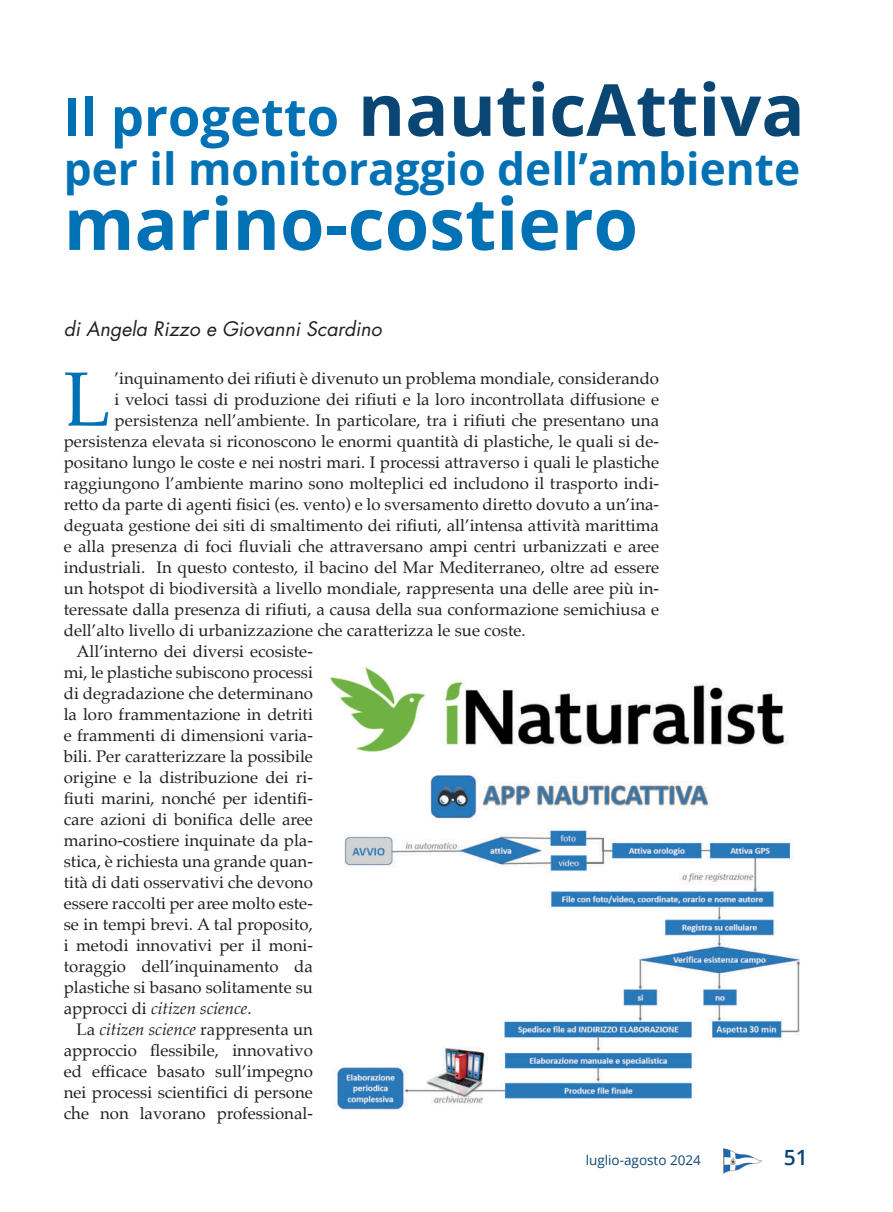
<style>
.page{position:relative;width:893px;height:1212px;background:#fff}
.page>*{position:absolute;margin:0;border:0;box-sizing:border-box;transform-origin:0 0}
.t1{font:76.95px "Palatino";color:#0071b4}
.t2{font:700 72px "Open Sans";color:#0a4673}
.t3{font:700 72px "Open Sans";color:#0071b4}
.t4{font:700 44.25px "Open Sans";color:#0071b4}
.t5{font:600 21px "Open Sans";color:#0a4673}
.t6{font:italic 19.5px "Futura";color:#231f20}
.t7{font:16.8px "Palatino";color:#231f20}
.t8{font:italic 16.8px "Palatino";color:#231f20}
.t9{font:13.5px "Open Sans";color:#0a4673}
.s1{font-size:52.5px;color:#0071b4}
.s2{font-style:normal}
.s3{font-style:italic}
</style>
<div class="page">
<img style="left:724px;top:1148px;width:37px;height:26px">
<img style="left:329px;top:666px;width:471px;height:444px">
<h2 class="t2" style="left:64px;top:59px;width:742px"><span class="s1">Il progetto</span> nauticAttiva</h2>
<h3 class="t4" style="left:64px;top:138px;width:738px">per il monitoraggio dell’ambiente</h3>
<h2 class="t3" style="left:64px;top:173px;width:576px">marino-costiero</h2>
<p class="t6" style="left:64px;top:317px;width:320px">di Angela Rizzo e Giovanni Scardino</p>
<h1 class="t1" style="left:64px;top:335px;width:49px">L</h1>
<p class="t7" style="left:115px;top:364px;width:546px">’inquinamento dei rifiuti è divenuto un problema mondiale, considerando</p>
<p class="t7" style="left:115px;top:385px;width:546px">i veloci tassi di produzione dei rifiuti e la loro incontrollata diffusione e</p>
<p class="t7" style="left:115px;top:406px;width:546px">persistenza nell’ambiente. In particolare, tra i rifiuti che presentano una</p>
<p class="t7" style="left:64px;top:427px;width:597px">persistenza elevata si riconoscono le enormi quantità di plastiche, le quali si de-</p>
<p class="t7" style="left:64px;top:448px;width:597px">positano lungo le coste e nei nostri mari. I processi attraverso i quali le plastiche</p>
<p class="t7" style="left:64px;top:469px;width:597px">raggiungono l’ambiente marino sono molteplici ed includono il trasporto indi-</p>
<p class="t7" style="left:64px;top:490px;width:597px">retto da parte di agenti fisici (es. vento) e lo sversamento diretto dovuto a un’ina-</p>
<p class="t7" style="left:64px;top:511px;width:597px">deguata gestione dei siti di smaltimento dei rifiuti, all’intensa attività marittima</p>
<p class="t7" style="left:64px;top:532px;width:597px">e alla presenza di foci fluviali che attraversano ampi centri urbanizzati e aree</p>
<p class="t7" style="left:64px;top:553px;width:597px">industriali. In questo contesto, il bacino del Mar Mediterraneo, oltre ad essere</p>
<p class="t7" style="left:64px;top:574px;width:597px">un hotspot di biodiversità a livello mondiale, rappresenta una delle aree più in-</p>
<p class="t7" style="left:64px;top:595px;width:597px">teressate dalla presenza di rifiuti, a causa della sua conformazione semichiusa e</p>
<p class="t7" style="left:64px;top:616px;width:463px">dell’alto livello di urbanizzazione che caratterizza le sue coste.</p>
<p class="t7" style="left:77px;top:637px;width:238px">All’interno dei diversi ecosiste-</p>
<p class="t7" style="left:64px;top:658px;width:251px">mi, le plastiche subiscono processi</p>
<p class="t7" style="left:64px;top:679px;width:251px">di degradazione che determinano</p>
<p class="t7" style="left:64px;top:700px;width:251px">la loro frammentazione in detriti</p>
<p class="t7" style="left:64px;top:721px;width:251px">e frammenti di dimensioni varia-</p>
<p class="t7" style="left:64px;top:742px;width:251px">bili. Per caratterizzare la possibile</p>
<p class="t7" style="left:64px;top:763px;width:251px">origine e la distribuzione dei ri-</p>
<p class="t7" style="left:64px;top:784px;width:251px">fiuti marini, nonché per identifi-</p>
<p class="t7" style="left:64px;top:805px;width:251px">care azioni di bonifica delle aree</p>
<p class="t7" style="left:64px;top:826px;width:251px">marino-costiere inquinate da pla-</p>
<p class="t7" style="left:64px;top:847px;width:251px">stica, è richiesta una grande quan-</p>
<p class="t7" style="left:64px;top:868px;width:251px">tità di dati osservativi che devono</p>
<p class="t7" style="left:64px;top:889px;width:251px">essere raccolti per aree molto este-</p>
<p class="t7" style="left:64px;top:910px;width:251px">se in tempi brevi. A tal proposito,</p>
<p class="t7" style="left:64px;top:931px;width:251px">i metodi innovativi per il moni-</p>
<p class="t7" style="left:64px;top:952px;width:251px">toraggio dell’inquinamento da</p>
<p class="t7" style="left:64px;top:973px;width:251px">plastiche si basano solitamente su</p>
<p class="t8" style="left:64px;top:994px;width:189px"><span class="s2">approcci di</span> citizen science<span class="s2">.</span></p>
<p class="t7" style="left:77px;top:1015px;width:238px">La <span class="s3">citizen science</span> rappresenta un</p>
<p class="t7" style="left:64px;top:1036px;width:251px">approccio flessibile, innovativo</p>
<p class="t7" style="left:64px;top:1057px;width:251px">ed efficace basato sull’impegno</p>
<p class="t7" style="left:64px;top:1078px;width:251px">nei processi scientifici di persone</p>
<p class="t7" style="left:64px;top:1099px;width:251px">che non lavorano professional-</p>
<p class="t9" style="left:586px;top:1151px;width:117px">luglio-agosto 2024</p>
<p class="t5" style="left:784px;top:1143px;width:25px">51</p>
</div>
